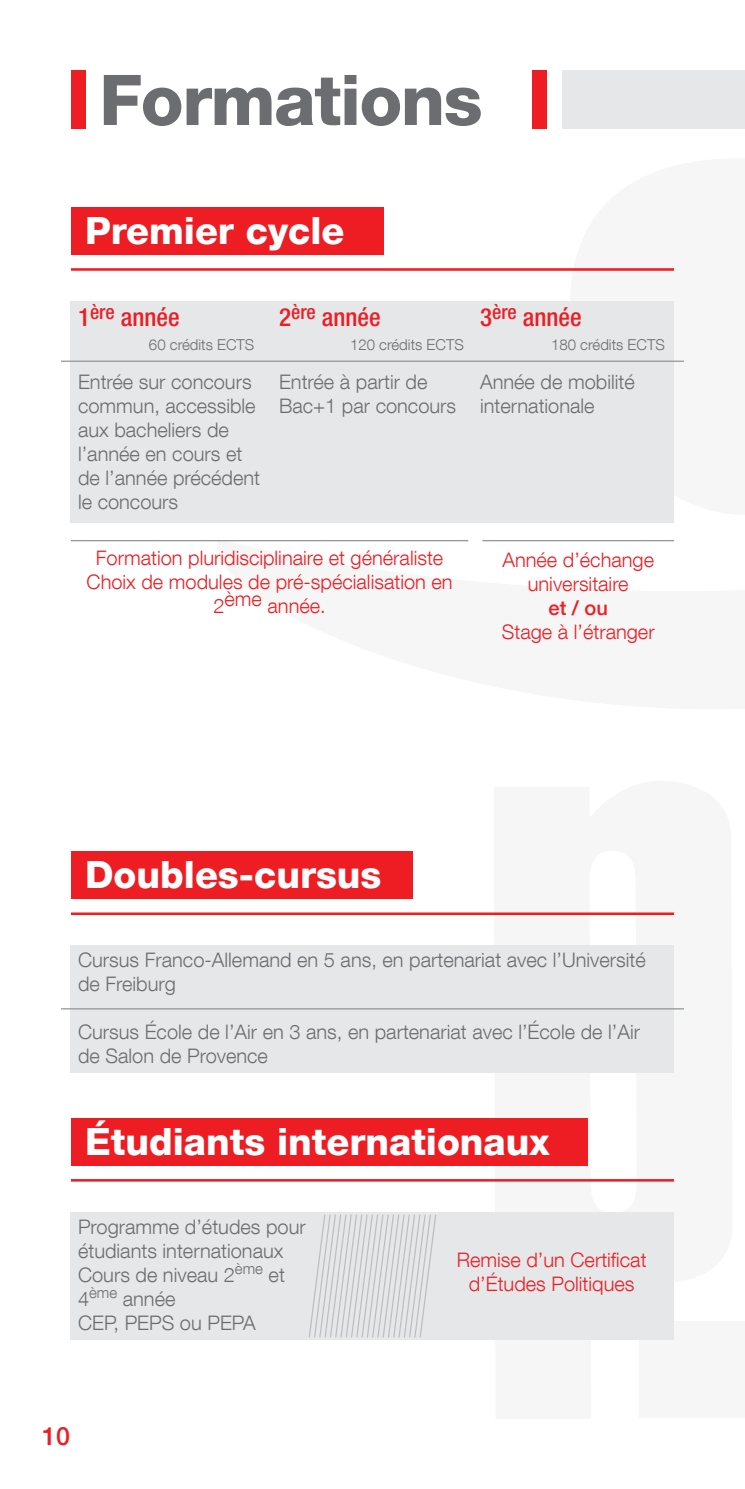
<style>
.page{position:relative;width:745px;height:1489px;background:#fff}
.page>*{position:absolute;margin:0;border:0;box-sizing:border-box;transform-origin:0 0}
.Titre1{font:800 70px "Helvetica Neue LT Com";letter-spacing:-.02em;color:#6c6d70}
.t1{font:800 37.5px "Helvetica Neue LT Com";color:#fff}
.t2{font:500 condensed 25px "Helvetica Neue LT Com";color:#ee1d23}
.t3{font:500 25px "Helvetica Neue LT Com";color:#ee1d23}
.t4{font:300 20px/24px "Helvetica Neue LT Com";color:#6c6d70}
.t5{font:300 20px/24px "Helvetica Neue LT Com";color:#ee1d23;text-align:center}
.t6{font:500 20px "Helvetica Neue LT Com";color:#ee1d23}
.t7{font:300 15px "Helvetica Neue LT Com";color:#6c6d70}
</style>
<div class="page">
<div style="left:71px;top:71px;width:14px;height:58px;background:#ee1d23"></div>
<div style="left:532px;top:71px;width:14px;height:58px;background:#ee1d23"></div>
<div style="left:562px;top:71px;width:182px;height:58px;background:#e6e7e9"></div>
<img style="left:217px;top:207px;width:467px;height:1133px">
<hr style="left:71px;top:268px;width:602px;height:3px;background:#ee1d23">
<hr style="left:71px;top:540px;width:397px;height:1px;background:#939598">
<hr style="left:482px;top:540px;width:191px;height:1px;background:#939598">
<div style="left:71px;top:207px;width:312px;height:47px;background:#ee1d23"></div>
<div style="left:71px;top:301px;width:602px;height:222px;background:#e6e7e9"></div>
<hr style="left:61px;top:360px;width:622px;height:2px;background:#939598">
<hr style="left:71px;top:912px;width:602px;height:3px;background:#ee1d23">
<div style="left:71px;top:851px;width:341px;height:47px;background:#ee1d23"></div>
<div style="left:71px;top:945px;width:602px;height:128px;background:#e6e7e9"></div>
<hr style="left:61px;top:1008px;width:622px;height:1px;background:#939598">
<hr style="left:71px;top:1178px;width:602px;height:3px;background:#ee1d23">
<div style="left:71px;top:1117px;width:516px;height:47px;background:#ee1d23"></div>
<div style="left:71px;top:1211px;width:602px;height:128px;background:#e6e7e9"></div>
<svg style="left:309px;top:1214px;width:127px;height:124px"></svg>
<p class="Titre1" style="left:99px;top:58px;width:384px">Formations</p>
<p class="t1" style="left:85px;top:208px;width:261px">Premier cycle</p>
<p class="t2" style="left:78px;top:302px;width:103px">1<sup>ère</sup> année</p>
<p class="t7" style="left:149px;top:336px;width:107px">60 crédits ECTS</p>
<p class="t4" style="left:78px;top:370px;width:183px">Entrée sur concours commun, accessible aux bacheliers de l’année en cours et de l’année précédent le concours</p>
<p class="t2" style="left:279px;top:302px;width:103px">2<sup>ère</sup> année</p>
<p class="t7" style="left:350px;top:336px;width:115px">120 crédits ECTS</p>
<p class="t4" style="left:279px;top:370px;width:178px">Entrée à partir de<br>Bac+1 par concours</p>
<p class="t5" style="left:96px;top:545px;width:349px">Formation pluridisciplinaire et généraliste</p>
<p class="t5" style="left:86px;top:569px;width:367px">Choix de modules de pré-spécialisation en<br>2ème année.</p>
<p class="t2" style="left:480px;top:302px;width:103px">3<sup>ère</sup> année</p>
<p class="t7" style="left:550px;top:336px;width:115px">180 crédits ECTS</p>
<p class="t4" style="left:480px;top:370px;width:156px">Année de mobilité internationale</p>
<p class="t5" style="left:502px;top:547px;width:153px">Année d’échange universitaire</p>
<p class="t6" style="left:548px;top:595px;width:61px">et / ou</p>
<p class="t5" style="left:501px;top:619px;width:154px">Stage à l’étranger</p>
<p class="t1" style="left:85px;top:852px;width:297px">Doubles-cursus</p>
<p class="t4" style="left:78px;top:947px;width:569px">Cursus Franco-Allemand en 5 ans, en partenariat avec l’Université de Freiburg</p>
<p class="t4" style="left:78px;top:1019px;width:563px">Cursus École de l’Air en 3 ans, en partenariat avec l’École de l’Air de Salon de Provence</p>
<p class="t1" style="left:85px;top:1119px;width:466px">Étudiants internationaux</p>
<p class="t4" style="left:78px;top:1213px;width:229px">Programme d’études pour étudiants internationaux</p>
<p class="t4" style="left:78px;top:1261px;width:208px">Cours de niveau 2<sup>ème</sup> et<br>4<sup>ème</sup> année</p>
<p class="t4" style="left:78px;top:1309px;width:179px">CEP, PEPS ou PEPA</p>
<p class="t5" style="left:456px;top:1246px;width:191px">Remise d’un Certificat d’Études Politiques</p>
<p class="t3" style="left:42px;top:1420px;width:29px">10</p>
</div>
